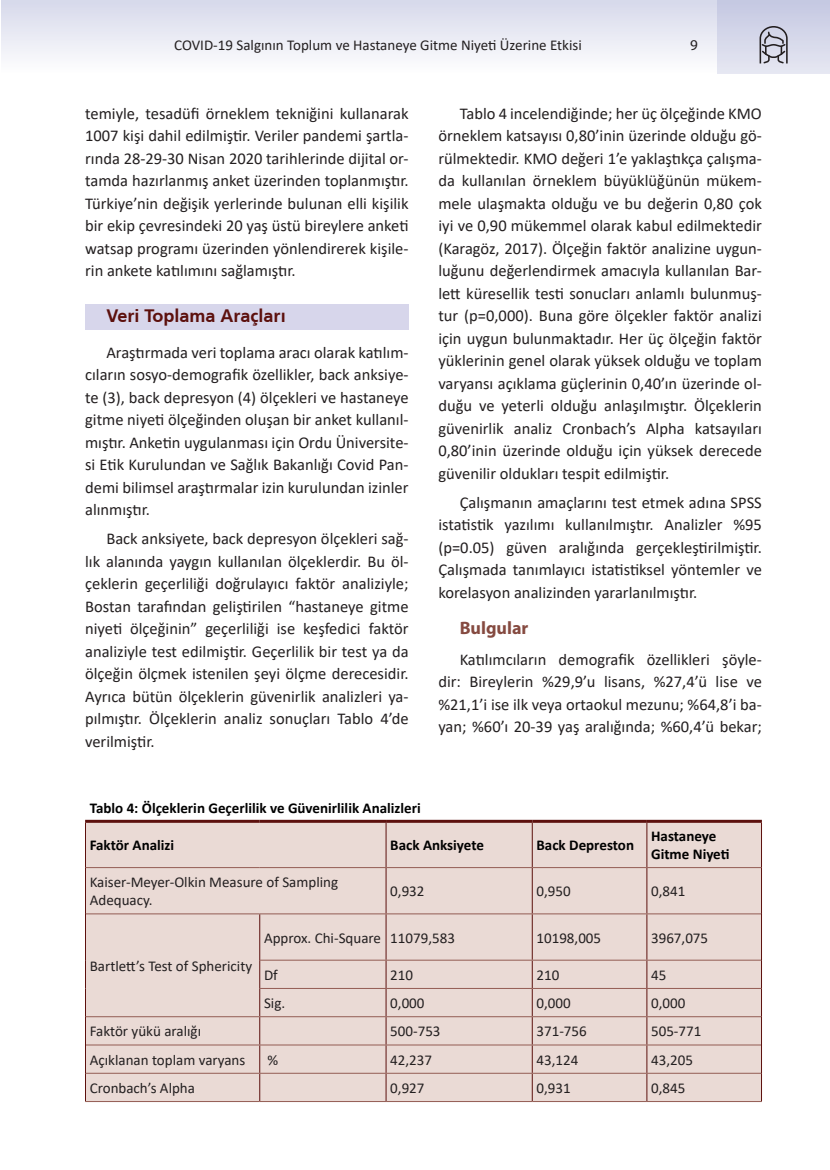
<style>
.page{position:relative;width:830px;height:1170px;background:#fff}
.page>*{position:absolute;margin:0;border:0;box-sizing:border-box;transform-origin:0 0}
._1__BAŞLIK{font:700 18px "Frutiger CE";color:#5c100d}
._2__BAŞLIK{font:700 18px "Myriad Pro";color:#854a40}
.duzyazi{font:16.5px/22.5px "Calibri";color:#231f20;text-align:justify}
.sag{font:15px/18px "Calibri";color:#231f20}
.sag-2{font:700 15px/18px "Calibri";color:#000}
.tabloyazibold{font:700 15px "Calibri";color:#000}
.t1{font:15px "Myriad Pro";color:#231f20}
</style>
<div class="page">
<div style="left:1px;top:0;width:828px;height:80px;background:linear-gradient(to bottom,#d6d9eb,#fff)"></div>
<div style="left:716px;top:0;width:113px;height:73px;background:linear-gradient(to bottom,#c4c8e2,#e6e7f2)"></div>
<svg style="left:758px;top:25px;width:30px;height:40px"></svg>
<div style="left:85px;top:304px;width:323px;height:26px;background:#d7d6eb"></div>
<div style="left:86px;top:822px;width:674px;height:279px;background:#eadad5"></div>
<hr style="left:385px;top:822px;width:1px;height:45px;background:#5c100d">
<hr style="left:531px;top:822px;width:1px;height:45px;background:#5c100d">
<hr style="left:646px;top:822px;width:1px;height:45px;background:#5c100d">
<hr style="left:385px;top:867px;width:1px;height:46px;background:#5c100d">
<hr style="left:531px;top:867px;width:1px;height:46px;background:#5c100d">
<hr style="left:646px;top:867px;width:1px;height:46px;background:#5c100d">
<hr style="left:259px;top:914px;width:1px;height:46px;background:#5c100d">
<hr style="left:385px;top:914px;width:1px;height:45px;background:#5c100d">
<hr style="left:531px;top:914px;width:1px;height:45px;background:#5c100d">
<hr style="left:646px;top:914px;width:1px;height:45px;background:#5c100d">
<svg style="left:259px;top:960px;width:1px;height:141px"></svg>
<svg style="left:385px;top:960px;width:1px;height:141px"></svg>
<svg style="left:531px;top:960px;width:1px;height:141px"></svg>
<svg style="left:646px;top:960px;width:1px;height:141px"></svg>
<hr style="left:86px;top:867px;width:173px;height:1px;background:#935c53">
<hr style="left:259px;top:867px;width:127px;height:1px;background:#935c53">
<hr style="left:386px;top:867px;width:146px;height:1px;background:#935c53">
<hr style="left:532px;top:867px;width:114px;height:1px;background:#935c53">
<hr style="left:646px;top:867px;width:114px;height:1px;background:#935c53">
<hr style="left:86px;top:913px;width:173px;height:1px;background:#935c53">
<hr style="left:259px;top:913px;width:127px;height:1px;background:#935c53">
<hr style="left:386px;top:913px;width:146px;height:1px;background:#935c53">
<hr style="left:532px;top:913px;width:114px;height:1px;background:#935c53">
<hr style="left:646px;top:913px;width:114px;height:1px;background:#935c53">
<hr style="left:260px;top:959px;width:126px;height:1px;background:#935c53">
<hr style="left:386px;top:959px;width:146px;height:1px;background:#935c53">
<hr style="left:532px;top:959px;width:114px;height:1px;background:#935c53">
<hr style="left:646px;top:959px;width:114px;height:1px;background:#935c53">
<hr style="left:260px;top:987px;width:126px;height:1px;background:#935c53">
<hr style="left:386px;top:987px;width:146px;height:1px;background:#935c53">
<hr style="left:532px;top:987px;width:114px;height:1px;background:#935c53">
<hr style="left:646px;top:987px;width:114px;height:1px;background:#935c53">
<hr style="left:86px;top:1016px;width:173px;height:1px;background:#935c53">
<hr style="left:259px;top:1016px;width:127px;height:1px;background:#935c53">
<hr style="left:386px;top:1016px;width:146px;height:1px;background:#935c53">
<hr style="left:532px;top:1016px;width:114px;height:1px;background:#935c53">
<hr style="left:646px;top:1016px;width:114px;height:1px;background:#935c53">
<hr style="left:86px;top:1044px;width:173px;height:1px;background:#935c53">
<hr style="left:259px;top:1044px;width:127px;height:1px;background:#935c53">
<hr style="left:386px;top:1044px;width:146px;height:1px;background:#935c53">
<hr style="left:532px;top:1044px;width:114px;height:1px;background:#935c53">
<hr style="left:646px;top:1044px;width:114px;height:1px;background:#935c53">
<hr style="left:86px;top:1072px;width:173px;height:1px;background:#935c53">
<hr style="left:259px;top:1072px;width:127px;height:1px;background:#935c53">
<hr style="left:386px;top:1072px;width:146px;height:1px;background:#935c53">
<hr style="left:532px;top:1072px;width:114px;height:1px;background:#935c53">
<hr style="left:646px;top:1072px;width:114px;height:1px;background:#935c53">
<hr style="left:85px;top:822px;width:1px;height:45px;background:#5c100d">
<hr style="left:760px;top:822px;width:1px;height:45px;background:#5c100d">
<hr style="left:85px;top:867px;width:1px;height:46px;background:#5c100d">
<hr style="left:760px;top:867px;width:1px;height:46px;background:#5c100d">
<hr style="left:85px;top:913px;width:1px;height:47px;background:#5c100d">
<hr style="left:760px;top:913px;width:1px;height:47px;background:#5c100d">
<svg style="left:85px;top:960px;width:1px;height:141px"></svg>
<svg style="left:760px;top:960px;width:1px;height:141px"></svg>
<hr style="left:85px;top:1101px;width:174px;height:1px;background:#935c53">
<hr style="left:259px;top:1101px;width:127px;height:1px;background:#935c53">
<hr style="left:386px;top:1101px;width:146px;height:1px;background:#935c53">
<hr style="left:532px;top:1101px;width:114px;height:1px;background:#935c53">
<hr style="left:646px;top:1101px;width:115px;height:1px;background:#935c53">
<hr style="left:85px;top:819px;width:174px;height:3px;background:#5c100d">
<hr style="left:259px;top:819px;width:127px;height:3px;background:#5c100d">
<hr style="left:386px;top:819px;width:146px;height:3px;background:#5c100d">
<hr style="left:532px;top:819px;width:114px;height:3px;background:#5c100d">
<hr style="left:646px;top:819px;width:115px;height:3px;background:#5c100d">
<p class="sag" style="left:174px;top:36px;width:409px">COVID-19 Salgının Toplum ve Hastaneye Gitme Niyeti Üzerine Etkisi</p>
<p class="t1" style="left:689px;top:37px;width:9px">9</p>
<p class="duzyazi" style="left:85px;top:102px;width:325px">temiyle, tesadüfi örneklem tekniğini kullanarak 1007 kişi dahil edilmiştir. Veriler pandemi şartla&shy;rında 28-29-30 Nisan 2020 tarihlerinde dijital or&shy;tamda hazırlanmış anket üzerinden toplanmıştır.<br>Türkiye’nin değişik yerlerinde bulunan elli kişilik bir ekip çevresindeki 20 yaş üstü bireylere anketi watsap programı üzerinden yönlendirerek kişile&shy;rin ankete katılımını sağlamıştır.</p>
<p class="_1__BAŞLIK" style="left:106px;top:305px;width:181px">Veri Toplama Araçları</p>
<p class="duzyazi" style="left:85px;top:340px;width:325px;text-indent:21px">Araştırmada veri toplama aracı olarak katılım&shy;cıların sosyo-demografik özellikler, back anksiye&shy;te (3), back depresyon (4) ölçekleri ve hastaneye gitme niyeti ölçeğinden oluşan bir anket kullanıl&shy;mıştır. Anketin uygulanması için Ordu Üniversite&shy;si Etik Kurulundan ve Sağlık Bakanlığı Covid Pan&shy;demi bilimsel araştırmalar izin kurulundan izinler alınmıştır.</p>
<p class="duzyazi" style="left:85px;top:527px;width:325px;text-indent:21px">Back anksiyete, back depresyon ölçekleri sağ&shy;lık alanında yaygın kullanılan ölçeklerdir. Bu öl&shy;çeklerin geçerliliği doğrulayıcı faktör analiziyle; Bostan tarafından geliştirilen “hastaneye gitme niyeti ölçeğinin” geçerliliği ise keşfedici faktör analiziyle test edilmiştir. Geçerlilik bir test ya da ölçeğin ölçmek istenilen şeyi ölçme derecesidir.<br>Ayrıca bütün ölçeklerin güvenirlik analizleri ya&shy;pılmıştır. Ölçeklerin analiz sonuçları Tablo 4’de verilmiştir.</p>
<p class="duzyazi" style="left:438px;top:102px;width:325px;text-indent:21px">Tablo 4 incelendiğinde; her üç ölçeğinde KMO örneklem katsayısı 0,80’inin üzerinde olduğu gö&shy;rülmektedir. KMO değeri 1’e yaklaştıkça çalışma&shy;da kullanılan örneklem büyüklüğünün mükem&shy;mele ulaşmakta olduğu ve bu değerin 0,80 çok iyi ve 0,90 mükemmel olarak kabul edilmektedir (Karagöz, 2017). Ölçeğin faktör analizine uygun&shy;luğunu değerlendirmek amacıyla kullanılan Bar&shy;lett küresellik testi sonucları anlamlı bulunmuş&shy;tur (p=0,000). Buna göre ölçekler faktör analizi için uygun bulunmaktadır. Her üç ölçeğin faktör yüklerinin genel olarak yüksek olduğu ve toplam varyansı açıklama güçlerinin 0,40’ın üzerinde ol&shy;duğu ve yeterli olduğu anlaşılmıştır. Ölçeklerin güvenirlik analiz Cronbach’s Alpha katsayıları 0,80’inin üzerinde olduğu için yüksek derecede güvenilir oldukları tespit edilmiştir.</p>
<p class="duzyazi" style="left:438px;top:490px;width:325px;text-indent:21px">Çalışmanın amaçlarını test etmek adına SPSS istatistik yazılımı kullanılmıştır. Analizler %95 (p=0.05) güven aralığında gerçekleştirilmiştir.<br>Çalışmada tanımlayıcı istatistiksel yöntemler ve korelasyon analizinden yararlanılmıştır.</p>
<p class="_2__BAŞLIK" style="left:459px;top:617px;width:70px">Bulgular</p>
<p class="duzyazi" style="left:438px;top:647px;width:325px;text-indent:21px">Katılımcıların demografik özellikleri şöyle&shy;dir: Bireylerin %29,9’u lisans, %27,4’ü lise ve %21,1’i ise ilk veya ortaokul mezunu; %64,8’i ba&shy;yan; %60’ı 20-39 yaş aralığında; %60,4’ü bekar;</p>
<p class="tabloyazibold" style="left:90px;top:797px;width:332px">Tablo 4: Ölçeklerin Geçerlilik ve Güvenirlilik Analizleri</p>
<p class="sag-2" style="left:90px;top:835px;width:86px">Faktör Analizi</p>
<p class="sag-2" style="left:390px;top:835px;width:95px">Back Anksiyete</p>
<p class="sag-2" style="left:536px;top:835px;width:99px">Back Depreston</p>
<p class="sag-2" style="left:650px;top:826px;width:80px">Hastaneye<br>Gitme Niyeti</p>
<p class="sag" style="left:90px;top:872px;width:250px">Kaiser-Meyer-Olkin Measure of Sampling<br>Adequacy.</p>
<p class="sag" style="left:390px;top:881px;width:36px">0,932</p>
<p class="sag" style="left:536px;top:881px;width:36px">0,950</p>
<p class="sag" style="left:650px;top:881px;width:36px">0,841</p>
<p class="sag" style="left:90px;top:956px;width:164px">Bartlett’s Test of Sphericity</p>
<p class="sag" style="left:264px;top:928px;width:118px">Approx. Chi-Square</p>
<p class="sag" style="left:390px;top:928px;width:66px">11079,583</p>
<p class="sag" style="left:536px;top:928px;width:66px">10198,005</p>
<p class="sag" style="left:650px;top:928px;width:58px">3967,075</p>
<p class="sag" style="left:264px;top:965px;width:15px">Df</p>
<p class="sag" style="left:390px;top:965px;width:24px">210</p>
<p class="sag" style="left:536px;top:965px;width:24px">210</p>
<p class="sag" style="left:650px;top:965px;width:17px">45</p>
<p class="sag" style="left:264px;top:993px;width:23px">Sig.</p>
<p class="sag" style="left:390px;top:993px;width:36px">0,000</p>
<p class="sag" style="left:536px;top:993px;width:36px">0,000</p>
<p class="sag" style="left:650px;top:993px;width:36px">0,000</p>
<p class="sag" style="left:90px;top:1022px;width:113px">Faktör yükü aralığı</p>
<p class="sag" style="left:390px;top:1022px;width:52px">500-753</p>
<p class="sag" style="left:536px;top:1022px;width:52px">371-756</p>
<p class="sag" style="left:650px;top:1022px;width:52px">505-771</p>
<p class="sag" style="left:90px;top:1050px;width:157px">Açıklanan toplam varyans</p>
<p class="sag" style="left:267px;top:1050px;width:12px">%</p>
<p class="sag" style="left:390px;top:1050px;width:43px">42,237</p>
<p class="sag" style="left:536px;top:1050px;width:43px">43,124</p>
<p class="sag" style="left:650px;top:1050px;width:43px">43,205</p>
<p class="sag" style="left:90px;top:1078px;width:107px">Cronbach’s Alpha</p>
<p class="sag" style="left:390px;top:1078px;width:36px">0,927</p>
<p class="sag" style="left:536px;top:1078px;width:36px">0,931</p>
<p class="sag" style="left:650px;top:1078px;width:36px">0,845</p>
</div>
